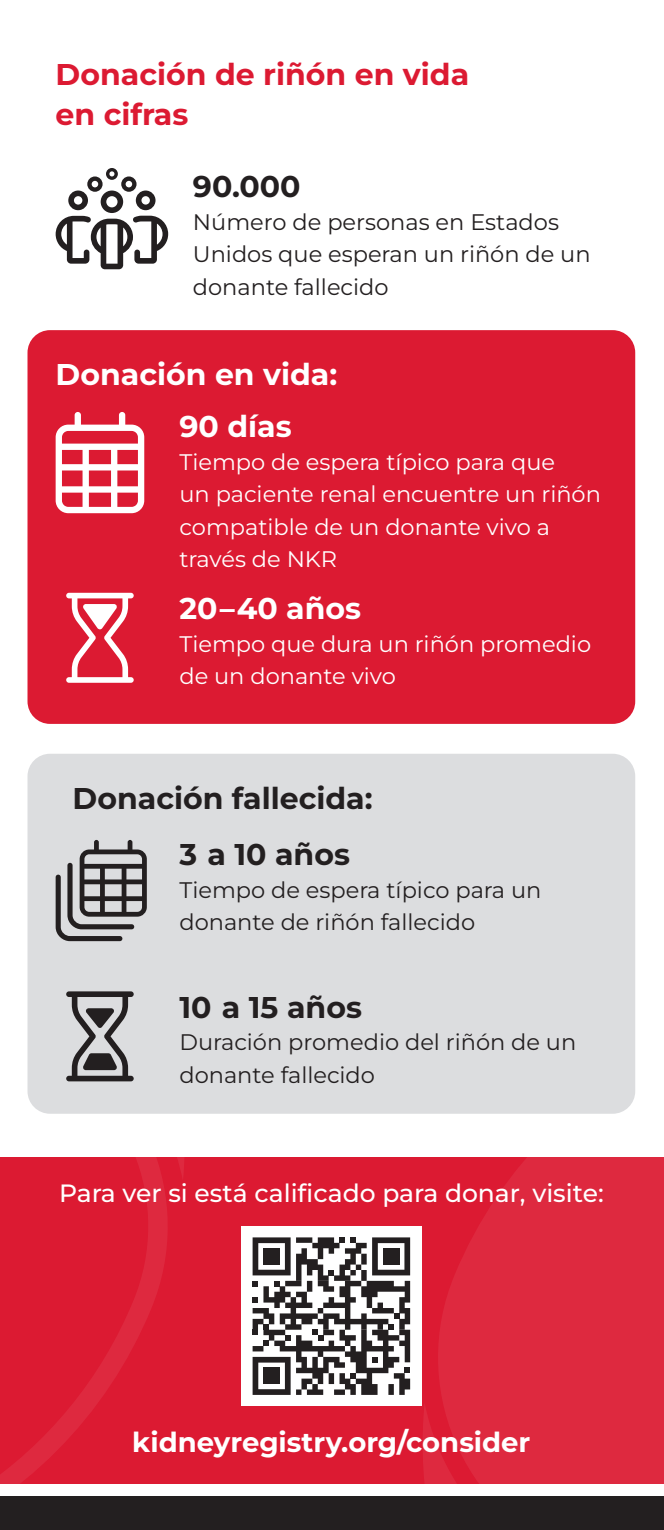
<style>
.page{position:relative;width:664px;height:1530px;background:#fff}
.page>*{position:absolute;margin:0;border:0;box-sizing:border-box;transform-origin:0 0}
.Section_Header{font:700 30px "Montserrat";color:#231f20}
.Section_Header-2{font:700 30px "Montserrat";color:#fff}
.Section_Header-3{font:700 30px/40px "Montserrat";color:#dc1a32}
.t1{font:700 27.5px "Montserrat";color:#fff}
.t2{font:500 25px "Montserrat";color:#fff}
.t3{font:22.5px/32.5px "Montserrat";color:#231f20}
.t4{font:22.5px/32.5px "Montserrat";color:#fff}
</style>
<div class="page">
<div style="left:0;top:1158px;width:664px;height:326px;background:#dc1a32"></div>
<svg style="left:420px;top:1096px;width:244px;height:190px;fill:#de293f"></svg>
<svg style="left:421px;top:1286px;width:243px;height:198px;fill:#de293f"></svg>
<svg style="left:0;top:982px;width:187px;height:502px"></svg>
<div style="left:0;top:1496px;width:664px;height:34px;background:#231f20"></div>
<svg style="left:56px;top:168px;width:112px;height:101px"></svg>
<div style="left:28px;top:330px;width:607px;height:394px;background:#dc1a32;border-radius:22px"></div>
<div style="left:28px;top:754px;width:607px;height:360px;background:#dcdddf;border-radius:22px"></div>
<svg style="left:56px;top:412px;width:88px;height:101px"></svg>
<svg style="left:66px;top:593px;width:68px;height:90px"></svg>
<svg style="left:66px;top:991px;width:68px;height:90px"></svg>
<svg style="left:56px;top:840px;width:91px;height:101px"></svg>
<div style="left:241px;top:1226px;width:180px;height:180px;background:#fff"></div>
<svg style="left:252px;top:1237px;width:158px;height:158px"></svg>
<div style="left:263px;top:1248px;width:17px;height:17px;background:#231f20"></div>
<div style="left:383px;top:1248px;width:16px;height:17px;background:#231f20"></div>
<div style="left:263px;top:1368px;width:17px;height:16px;background:#231f20"></div>
<p class="Section_Header-3" style="left:56px;top:53px;width:415px">Donación de riñón en vida en cifras</p>
<p class="Section_Header" style="left:193px;top:165px;width:109px">90.000</p>
<p class="t3" style="left:193px;top:204px;width:399px">Número de personas en Estados<br>Unidos que esperan un riñón de un donante fallecido</p>
<p class="Section_Header-2" style="left:56px;top:353px;width:283px">Donación en vida:</p>
<p class="Section_Header-2" style="left:179px;top:405px;width:114px">90 días</p>
<p class="t4" style="left:179px;top:445px;width:423px">Tiempo de espera típico para que<br>un paciente renal encuentre un riñón compatible de un donante vivo a través de NKR</p>
<p class="Section_Header-2" style="left:179px;top:587px;width:183px">20–40 años</p>
<p class="t4" style="left:179px;top:627px;width:413px">Tiempo que dura un riñón promedio de un donante vivo</p>
<p class="Section_Header" style="left:73px;top:776px;width:301px">Donación fallecida:</p>
<p class="Section_Header" style="left:179px;top:833px;width:172px">3 a 10 años</p>
<p class="t3" style="left:179px;top:873px;width:363px">Tiempo de espera típico para un donante de riñón fallecido</p>
<p class="Section_Header" style="left:179px;top:986px;width:184px">10 a 15 años</p>
<p class="t3" style="left:179px;top:1025px;width:398px">Duración promedio del riñón de un donante fallecido</p>
<p class="t2" style="left:59px;top:1176px;width:546px">Para ver si está calificado para donar, visite:</p>
<p class="t1" style="left:132px;top:1422px;width:400px">kidneyregistry.org/consider</p>
</div>
